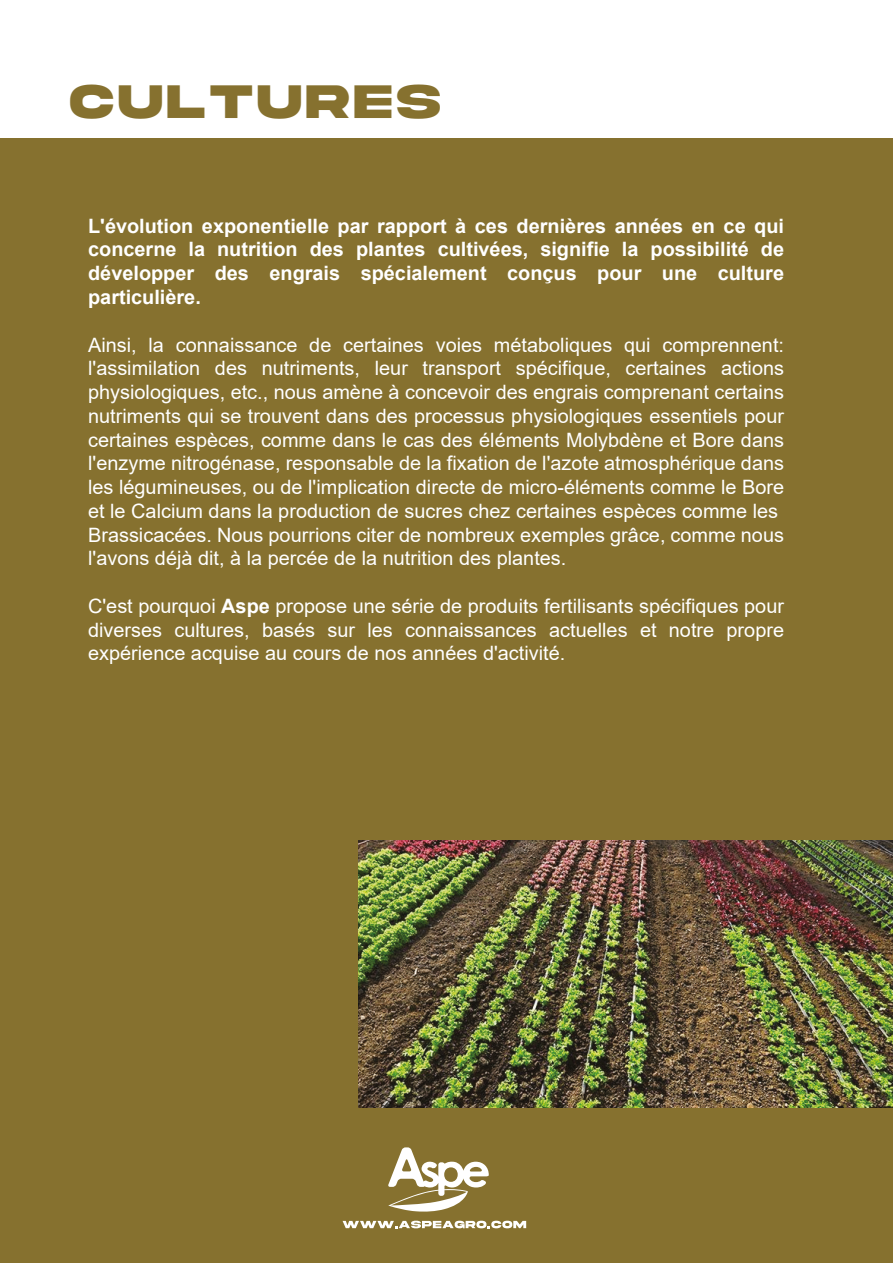
<style>
.page{position:relative;width:893px;height:1263px;background:#fff}
.page>*{position:absolute;margin:0;border:0;box-sizing:border-box;transform-origin:0 0}
.t1{font:700 49.8px "Akira Expanded Super";letter-spacing:.1em;color:#86712f}
.t2{font:19.8px/23.7px "Arial";color:#fff}
.t3{font:700 19.8px/23.7px "Arial";color:#fff;text-align:justify}
.s1{font-weight:700}
</style>
<div class="page">
<div style="left:0;top:139px;width:893px;height:1124px;background:#86712f"></div>
<svg style="left:343px;top:1221px;width:183px;height:7px"></svg>
<svg style="left:388px;top:1147px;width:101px;height:65px"></svg>
<img style="left:358px;top:841px;width:535px;height:267px">
<h1 class="t1" style="left:70px;top:78px;width:373px">CULTURES</h1>
<p class="t3" style="left:88px;top:214px;width:697px">L'évolution exponentielle par rapport à ces dernières années en ce qui concerne la nutrition des plantes cultivées, signifie la possibilité de développer des engrais spécialement conçus pour une culture particulière.</p>
<p class="t2" style="left:88px;top:333px;width:697px">Ainsi, la connaissance de certaines voies métaboliques qui comprennent: l'assimilation des nutriments, leur transport spécifique, certaines actions physiologiques, etc., nous amène à concevoir des engrais comprenant certains nutriments qui se trouvent dans des processus physiologiques essentiels pour certaines espèces, comme dans le cas des éléments Molybdène et Bore dans l'enzyme nitrogénase, responsable de la fixation de l'azote atmosphérique dans les légumineuses, ou de l'implication directe de micro-éléments comme le Bore et le Calcium dans la production de sucres chez certaines espèces comme les Brassicacées. Nous pourrions citer de nombreux exemples grâce, comme nous l'avons déjà dit, à la percée de la nutrition des plantes.</p>
<p class="t2" style="left:88px;top:594px;width:697px;text-align:justify">C'est pourquoi <span class="s1">Aspe</span> propose une série de produits fertilisants spécifiques pour diverses cultures, basés sur les connaissances actuelles et notre propre expérience acquise au cours de nos années d'activité.</p>
</div>
